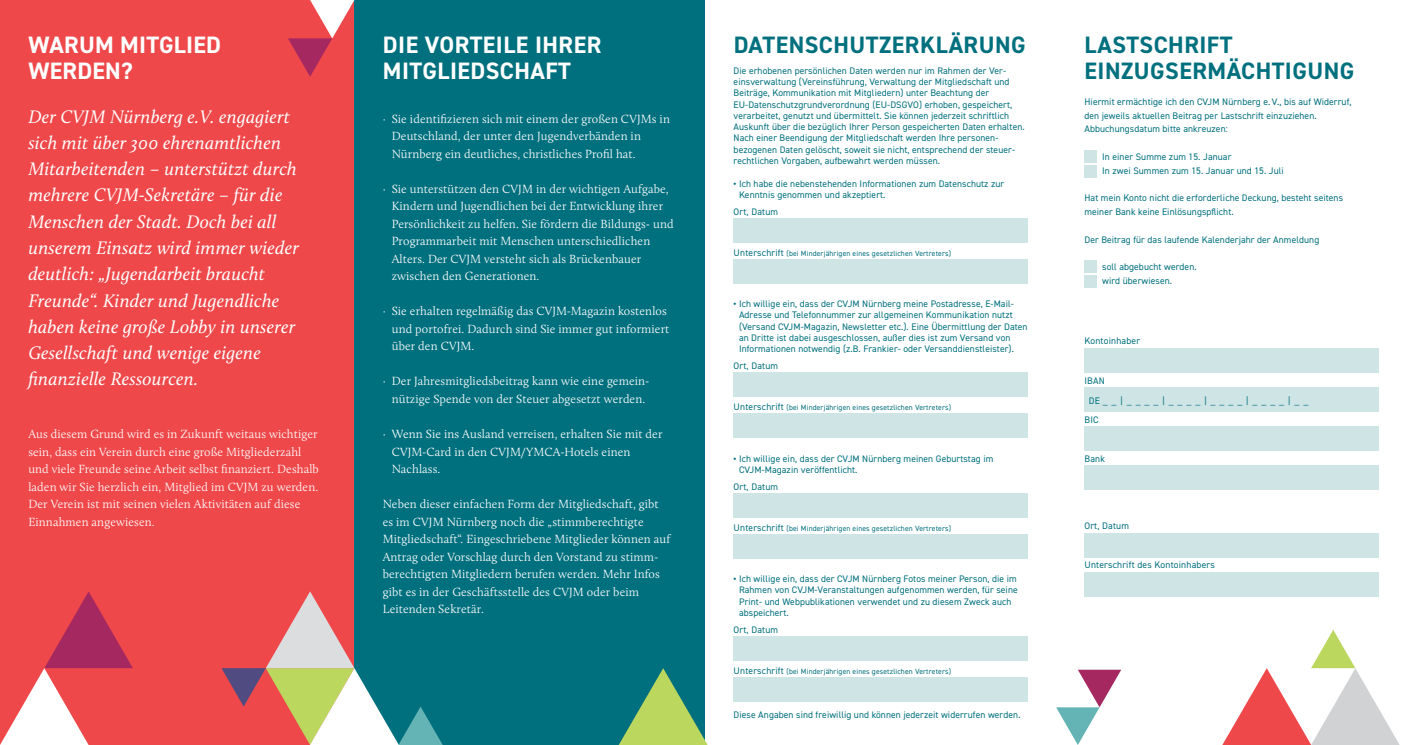
<style>
.page{position:relative;width:1407px;height:745px;background:#fff}
.page>*{position:absolute;margin:0;border:0;box-sizing:border-box;transform-origin:0 0}
.t1{font:700 23.75px/26.2px "DIN2014";letter-spacing:.02em;color:#00707e}
.t2{font:700 23.75px/26.2px "DIN2014";letter-spacing:.02em;color:#fff}
.t3{font:italic 18.75px/26.2px "Calluna";letter-spacing:.01em;color:#fff}
.t4{font:300 12.25px/17.5px "Calluna";letter-spacing:.01em;color:#fff}
.t5{font:9.5px/11.2px "DIN2014";letter-spacing:.01em;color:#00707e}
.t6{font:7.5px "DIN2014";letter-spacing:.02em;color:#00707e}
.s1{font-weight:700}
.s2{font-size:9.5px}
</style>
<div class="page">
<div style="left:1084px;top:347px;width:295px;height:25px;background:#cee4e5"></div>
<div style="left:1084px;top:425px;width:295px;height:25px;background:#cee4e5"></div>
<div style="left:1084px;top:386px;width:295px;height:25px;background:#cee4e5"></div>
<div style="left:1084px;top:464px;width:295px;height:25px;background:#cee4e5"></div>
<div style="left:1084px;top:150px;width:13px;height:12px;background:#cee4e5"></div>
<div style="left:1084px;top:260px;width:13px;height:12px;background:#cee4e5"></div>
<div style="left:1084px;top:165px;width:13px;height:12px;background:#cee4e5"></div>
<div style="left:1084px;top:274px;width:13px;height:13px;background:#cee4e5"></div>
<div style="left:1084px;top:532px;width:295px;height:25px;background:#cee4e5"></div>
<div style="left:733px;top:218px;width:295px;height:25px;background:#cee4e5"></div>
<div style="left:733px;top:372px;width:295px;height:25px;background:#cee4e5"></div>
<div style="left:733px;top:493px;width:295px;height:24px;background:#cee4e5"></div>
<div style="left:733px;top:636px;width:295px;height:24px;background:#cee4e5"></div>
<div style="left:1084px;top:571px;width:295px;height:25px;background:#cee4e5"></div>
<div style="left:733px;top:259px;width:295px;height:24px;background:#cee4e5"></div>
<div style="left:733px;top:413px;width:295px;height:25px;background:#cee4e5"></div>
<div style="left:733px;top:533px;width:295px;height:25px;background:#cee4e5"></div>
<div style="left:733px;top:676px;width:295px;height:25px;background:#cee4e5"></div>
<svg style="left:1056px;top:669px;width:65px;height:75px"></svg>
<svg style="left:1223px;top:630px;width:176px;height:114px"></svg>
<div style="left:0;top:0;width:354px;height:744px;background:#ef484a"></div>
<div style="left:354px;top:0;width:351px;height:744px;background:#00707e"></div>
<svg style="left:288px;top:0;width:66px;height:77px"></svg>
<svg style="left:221px;top:591px;width:221px;height:153px"></svg>
<svg style="left:619px;top:668px;width:88px;height:76px"></svg>
<svg style="left:0;top:591px;width:133px;height:153px"></svg>
<h1 class="t2" style="left:28px;top:31px;width:194px">WARUM MITGLIED<br>WERDEN?</h1>
<p class="t3" style="left:28px;top:103px;width:272px">Der CVJM Nürnberg e. V. engagiert sich mit über 300 ehrenamtlichen<br>Mitarbeitenden – unterstützt durch mehrere CVJM-Sekretäre – für die<br>Menschen der Stadt. Doch bei all unserem Einsatz wird immer wieder deutlich: „Jugendarbeit braucht<br>Freunde“. Kinder und Jugendliche haben keine große Lobby in unserer<br>Gesellschaft und wenige eigene finanzielle Ressourcen.</p>
<p class="t4" style="left:28px;top:425px;width:292px">Aus diesem Grund wird es in Zukunft weitaus wichtiger sein, dass ein Verein durch eine große Mitgliederzahl und viele Freunde seine Arbeit selbst finanziert. Deshalb laden wir Sie herzlich ein, Mitglied im CVJM zu werden.<br>Der Verein ist mit seinen vielen Aktivitäten auf diese Einnahmen angewiesen.</p>
<h1 class="t2" style="left:383px;top:31px;width:220px">DIE VORTEILE IHRER<br>MITGLIEDSCHAFT</h1>
<p class="t4" style="left:392px;top:110px;width:280px;text-indent:-9px">· Sie identifizieren sich mit einem der großen CVJMs in<br>Deutschland, der unter den Jugendverbänden in<br>Nürnberg ein deutliches, christliches Profil hat.</p>
<p class="t4" style="left:392px;top:180px;width:283px;text-indent:-9px">· Sie unterstützen den CVJM in der wichtigen Aufgabe, Kindern und Jugendlichen bei der Entwicklung ihrer Persönlichkeit zu helfen. Sie fördern die Bildungs- und Programmarbeit mit Menschen unterschiedlichen Alters. Der CVJM versteht sich als Brückenbauer zwischen den Generationen.</p>
<p class="t4" style="left:392px;top:302px;width:279px;text-indent:-9px">· Sie erhalten regelmäßig das CVJM-Magazin kostenlos und portofrei. Dadurch sind Sie immer gut informiert über den CVJM.</p>
<p class="t4" style="left:383px;top:372px;width:267px;text-align:center">· Der Jahresmitgliedsbeitrag kann wie eine gemein&shy;nützige Spende von der Steuer abgesetzt werden.</p>
<p class="t4" style="left:392px;top:425px;width:272px;text-indent:-9px">· Wenn Sie ins Ausland verreisen, erhalten Sie mit der<br>CVJM-Card in den CVJM/YMCA-Hotels einen<br>Nachlass.</p>
<p class="t4" style="left:383px;top:495px;width:289px">Neben dieser einfachen Form der Mitgliedschaft, gibt es im CVJM Nürnberg noch die „stimmberechtigte Mitgliedschaft“. Eingeschriebene Mitglieder können auf Antrag oder Vorschlag durch den Vorstand zu stimm&shy;berechtigten Mitgliedern berufen werden. Mehr Infos gibt es in der Geschäftsstelle des CVJM oder beim Leitenden Sekretär.</p>
<h1 class="t1" style="left:734px;top:31px;width:293px">DATENSCHUTZERKLÄRUNG</h1>
<p class="t5" style="left:733px;top:65px;width:293px">Die erhobenen persönlichen Daten werden nur im Rahmen der Ver&shy;einsverwaltung (Vereinsführung, Verwaltung der Mitgliedschaft und Beiträge, Kommunikation mit Mitgliedern) unter Beachtung der EU-Datenschutzgrundverordnung (EU-DSGVO) erhoben, gespeichert, verarbeitet, genutzt und übermittelt. Sie können jederzeit schriftlich Auskunft über die bezüglich Ihrer Person gespeicherten Daten erhalten.<br>Nach einer Beendigung der Mitgliedschaft werden Ihre personen&shy;bezogenen Daten gelöscht, soweit sie nicht, entsprechend der steuer&shy;rechtlichen Vorgaben, aufbewahrt werden müssen.</p>
<p class="t5" style="left:739px;top:177px;width:267px;text-indent:-5px"><span class="s1">•</span> Ich habe die nebenstehenden Informationen zum Datenschutz zur<br>Kenntnis genommen und akzeptiert.</p>
<p class="t5" style="left:733px;top:205px;width:46px">Ort, Datum</p>
<p class="t6" style="left:733px;top:248px;width:219px"><span class="s2">Unterschrift</span> (bei Minderjährigen eines gesetzlichen Vertreters)</p>
<p class="t5" style="left:739px;top:298px;width:290px;text-indent:-5px"><span class="s1">•</span> Ich willige ein, dass der CVJM Nürnberg meine Postadresse, E-Mail-Adresse und Telefonnummer zur allgemeinen Kommunikation nutzt (Versand CVJM-Magazin, Newsletter etc.). Eine Übermittlung der Daten an Dritte ist dabei ausgeschlossen, außer dies ist zum Versand von Informationen notwendig (z.B. Frankier- oder Versanddienstleister).</p>
<p class="t5" style="left:733px;top:360px;width:46px">Ort, Datum</p>
<p class="t6" style="left:733px;top:402px;width:219px"><span class="s2">Unterschrift</span> (bei Minderjährigen eines gesetzlichen Vertreters)</p>
<p class="t5" style="left:739px;top:452px;width:256px;text-indent:-5px"><span class="s1">•</span> Ich willige ein, dass der CVJM Nürnberg meinen Geburtstag im<br>CVJM-Magazin veröffentlicht.</p>
<p class="t5" style="left:733px;top:480px;width:46px">Ort, Datum</p>
<p class="t6" style="left:733px;top:523px;width:219px"><span class="s2">Unterschrift</span> (bei Minderjährigen eines gesetzlichen Vertreters)</p>
<p class="t5" style="left:739px;top:572px;width:280px;text-indent:-5px"><span class="s1">•</span> Ich willige ein, dass der CVJM Nürnberg Fotos meiner Person, die im Rahmen von CVJM-Veranstaltungen aufgenommen werden, für seine Print- und Webpublikationen verwendet und zu diesem Zweck auch abspeichert.</p>
<p class="t5" style="left:733px;top:623px;width:46px">Ort, Datum</p>
<p class="t6" style="left:733px;top:666px;width:219px"><span class="s2">Unterschrift</span> (bei Minderjährigen eines gesetzlichen Vertreters)</p>
<p class="t5" style="left:733px;top:708px;width:288px">Diese Angaben sind freiwillig und können jederzeit widerrufen werden.</p>
<h1 class="t1" style="left:1084px;top:31px;width:271px">LASTSCHRIFT<br>EINZUGSERMÄCHTIGUNG</h1>
<p class="t5" style="left:1084px;top:95px;width:268px;line-height:13.8px">Hiermit ermächtige ich den CVJM Nürnberg e.V., bis auf Widerruf, den jeweils aktuellen Beitrag per Lastschrift einzuziehen.<br>Abbuchungsdatum bitte ankreuzen:</p>
<p class="t5" style="left:1102px;top:150px;width:183px;line-height:13.8px">In einer Summe zum 15. Januar<br>In zwei Summen zum 15. Januar und 15. Juli</p>
<p class="t5" style="left:1084px;top:191px;width:260px;line-height:13.8px">Hat mein Konto nicht die erforderliche Deckung, besteht seitens meiner Bank keine Einlösungspflicht.</p>
<p class="t5" style="left:1084px;top:233px;width:236px">Der Beitrag für das laufende Kalenderjahr der Anmeldung</p>
<p class="t5" style="left:1102px;top:260px;width:96px;line-height:13.8px">soll abgebucht werden. wird überwiesen.</p>
<p class="t5" style="left:1084px;top:335px;width:57px">Kontoinhaber</p>
<p class="t5" style="left:1084px;top:374px;width:22px">IBAN</p>
<p class="t5" style="left:1084px;top:413px;width:16px">BIC</p>
<p class="t5" style="left:1084px;top:452px;width:22px">Bank</p>
<p class="t5" style="left:1089px;top:394px;width:221px">DE _ _ | _ _ _ _ | _ _ _ _ | _ _ _ _ | _ _ _ _ | _ _</p>
<p class="t5" style="left:1084px;top:520px;width:46px">Ort, Datum</p>
<p class="t5" style="left:1084px;top:559px;width:132px">Unterschrift des Kontoinhabers</p>
</div>
